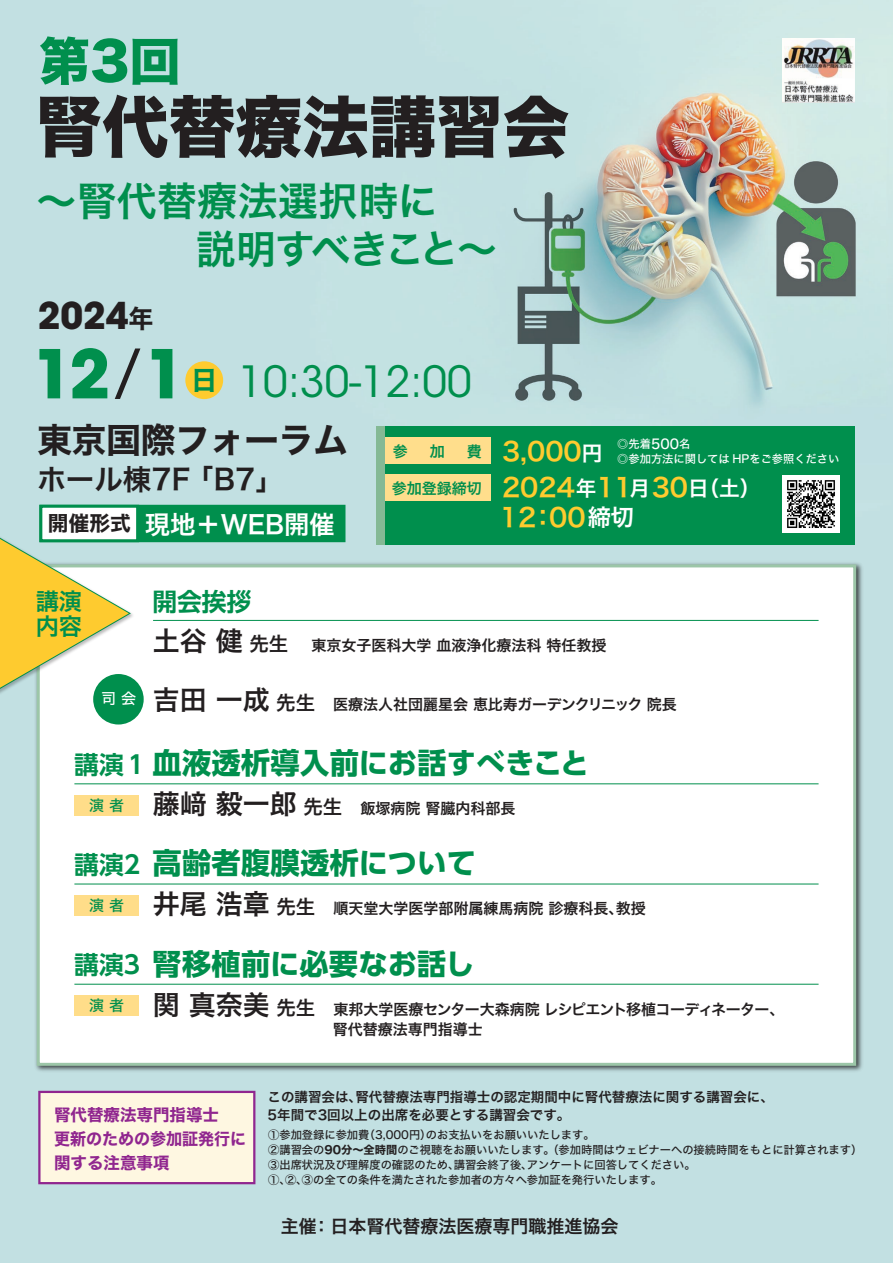
<style>
.page{position:relative;width:893px;height:1263px;background:#fff}
.page>*{position:absolute;margin:0;border:0;box-sizing:border-box;transform-origin:0 0}
.t1{font:66.75px "Hira Kaku Std W8";color:#231f20}
.t2{font:51px "Hira Kaku Std W8";color:#008f4d}
.t3{font:42.75px "ITC Avant Garde Std";color:#008f4d}
.t4{font:39.83px/47.8px "Hira Kaku Std W6";letter-spacing:.01em;color:#008f4d}
.t5{font:700 36.75px "ITC Avant Garde Std";color:#231f20}
.t6{font:34.5px "Hira Kaku Std W7";color:#231f20}
.t7{font:700 29.25px "UD Shin Go Pro";letter-spacing:.01em;color:#008f4d}
.t8{font:28.5px "Hira Kaku Std W6";color:#231f20}
.t9{font:26.33px "Hira Kaku Std W7";color:#008f4d}
.t10{font:25.58px/30px "Hira Kaku Std W6";color:#fecb2f}
.t11{font:25.42px "Hira Kaku Std W6";color:#fff}
.t12{font:700 24.75px "UD Shin Go Pro De";color:#008f4d}
.t13{font:23.25px/24.8px "Hira Kaku Std W6";color:#008f4d}
.t14{font:18px "Hira Kaku Std W6";color:#231f20}
.t15{font:16.5px/24px "Hira Kaku Std W7";color:#90268f}
.t16{font:15px/20.2px "Hira Kaku Std W6";color:#231f20}
.t17{font:15px "Hira Kaku Std W6";color:#008f4d}
.t18{font:13.5px/17.2px "Hira Kaku Std W6";color:#231f20}
.t19{font:11.25px/15px "Hira Kaku Std W5";color:#231f20}
.t20{font:11.25px/15px "Hira Kaku Std W5";color:#fff}
.s1{font-family:"Hira Kaku Std W7";font-weight:400;font-size:25.12px}
.s2{font-weight:700;font-size:66.75px}
.s3{font-size:60.07px;color:#231f20}
.s4{font-family:"Hira Kaku Std W7";font-size:20.7px;color:#231f20}
.s5{font-size:13.5px}
.s6{font-size:25.58px;color:#fecb2f}
.s7{font-size:20.7px;color:#fff}
.s8{font-size:23.25px;color:#fff}
.s9{font-size:27px}
.s10{font-size:19.5px}
.s11{font-family:"Hira Kaku Std W7"}
</style>
<div class="page">
<img style="left:0;top:0;width:893px;height:1263px">
<img style="left:33px;top:560px;width:832px;height:515px">
<div style="left:37px;top:564px;width:819px;height:502px;background:#fff;border:3px solid #9cc6a8"></div>
<img style="left:0;top:533px;width:137px;height:166px">
<svg style="left:0;top:534px;width:131px;height:159px"></svg>
<div style="left:93px;top:674px;width:51px;height:50px;background:#008f4d;border-radius:50%"></div>
<div style="left:74px;top:795px;width:65px;height:20px;background:#ffdd89"></div>
<hr style="left:74px;top:783px;width:745px;height:1px;background:#008f4d">
<hr style="left:153px;top:620px;width:666px;height:1px;background:#008f4d">
<div style="left:74px;top:895px;width:65px;height:21px;background:#ffdd89"></div>
<hr style="left:74px;top:884px;width:745px;height:1px;background:#008f4d">
<div style="left:74px;top:995px;width:65px;height:21px;background:#ffdd89"></div>
<hr style="left:74px;top:984px;width:745px;height:1px;background:#008f4d">
<svg style="left:38px;top:1091px;width:217px;height:93px;background:#f7eadb"></svg>
<div style="left:39px;top:505px;width:306px;height:37px;background:#008f4d"></div>
<div style="left:39px;top:505px;width:100px;height:37px;background:#fff;border:3px solid #008f4d"></div>
<div style="left:185px;top:361px;width:38px;height:38px;background:#fecb2f;border-radius:50%"></div>
<div style="left:385px;top:426px;width:470px;height:118px;background:#008f4d"></div>
<div style="left:385px;top:438px;width:106px;height:26px;background:#ffde8c"></div>
<div style="left:385px;top:475px;width:106px;height:26px;background:#ffde8c"></div>
<img style="left:782px;top:475px;width:58px;height:58px">
<img style="left:782px;top:38px;width:73px;height:64px">
<div style="left:376px;top:426px;width:9px;height:118px;background:#84b995"></div>
<h2 class="t2" style="left:39px;top:33px;width:143px">第3回</h2>
<h1 class="t1" style="left:35px;top:90px;width:535px">腎代替療法講習会</h1>
<h3 class="t4" style="left:196px;top:178px;width:302px;text-indent:-159px">～腎代替療法選択時に<br>説明すべきこと～</h3>
<h3 class="t5" style="left:38px;top:292px;width:117px">2024<span class="s1">年</span></h3>
<h3 class="t3" style="left:33px;top:355px;width:441px"><span class="s2">12</span><span class="s3">/</span><span class="s2">1</span> 10:30-12:00</h3>
<h3 class="t6" style="left:37px;top:413px;width:312px">東京国際フォーラム</h3>
<h3 class="t8" style="left:37px;top:457px;width:248px">ホール棟7F 「B7」</h3>
<h3 class="t11" style="left:48px;top:505px;width:289px"><span class="s4">開催形式</span> 現地＋WEB開催</h3>
<h3 class="t9" style="left:191px;top:360px;width:28px">日</h3>
<p class="t20" style="left:617px;top:436px;width:224px">◎先着<span class="s5">500</span>名<br>◎参加方法に関しては HPをご参照ください</p>
<h3 class="t17" style="left:393px;top:439px;width:211px">参　加　費 <span class="s6">3,000</span><span class="s7">円</span></h3>
<h3 class="t10" style="left:500px;top:473px;width:262px">2024<span class="s7">年</span>11<span class="s7">月</span>30<span class="s7">日（土）<br></span>12：00<span class="s8">締切</span></h3>
<h3 class="t17" style="left:392px;top:477px;width:91px">参加登録締切</h3>
<h3 class="t13" style="left:36px;top:589px;width:48px">講演内容</h3>
<h3 class="t12" style="left:152px;top:581px;width:100px">開会挨拶</h3>
<h3 class="t16" style="left:153px;top:635px;width:455px"><span class="s9">土谷 健</span> <span class="s10">先生</span> 東京女子医科大学 血液浄化療法科 特任教授</h3>
<h3 class="t16" style="left:101px;top:694px;width:577px"><sup>司</sup> <sup>会</sup> <span class="s9">吉田 一成</span> <span class="s10">先生</span> 医療法人社団麗星会 恵比寿ガーデンクリニック 院長</h3>
<h3 class="t7" style="left:152px;top:739px;width:438px">血液透析導入前にお話すべきこと</h3>
<h3 class="t16" style="left:89px;top:799px;width:428px"><sup>演</sup> <sup>者</sup> <span class="s9">藤﨑 毅一郎</span> <span class="s10">先生</span> 飯塚病院 腎臓内科部長</h3>
<h3 class="t12" style="left:74px;top:744px;width:76px">講演１</h3>
<h3 class="t7" style="left:152px;top:839px;width:325px">高齢者腹膜透析について</h3>
<h3 class="t16" style="left:89px;top:899px;width:558px"><sup>演</sup> <sup>者</sup> <span class="s9">井尾 浩章</span> <span class="s10">先生</span> 順天堂大学医学部附属練馬病院 診療科長、教授</h3>
<h3 class="t12" style="left:74px;top:844px;width:67px">講演2</h3>
<h3 class="t7" style="left:152px;top:939px;width:324px">腎移植前に必要なお話し</h3>
<h3 class="t16" style="left:333px;top:999px;width:453px;text-indent:-244px"><sup>演</sup> <sup>者</sup> <span class="s9">関 真奈美</span> <span class="s10">先生</span> 東邦大学医療センター大森病院 レシピエント移植コーディネーター、腎代替療法専門指導士</h3>
<h3 class="t12" style="left:74px;top:945px;width:67px">講演3</h3>
<h3 class="t15" style="left:54px;top:1103px;width:194px">腎代替療法専門指導士<br>更新のための参加証発行に関する注意事項</h3>
<p class="t18" style="left:268px;top:1089px;width:508px">この講習会は、腎代替療法専門指導士の認定期間中に腎代替療法に関する講習会に、<br>5年間で3回以上の出席を必要とする講習会です。</p>
<p class="t19" style="left:268px;top:1127px;width:596px">①参加登録に参加費（3,000円）のお支払いをお願いいたします。<br>②講習会の<span class="s11">90分～全時間</span>のご視聴をお願いいたします。（参加時間はウェビナーへの接続時間をもとに計算されます）③出席状況及び理解度の確認のため、講習会終了後、アンケートに回答してください。<br>①、②、③の全ての条件を満たされた参加者の方々へ参加証を発行いたします。</p>
<h3 class="t14" style="left:281px;top:1212px;width:339px">主催：日本腎代替療法医療専門職推進協会</h3>
</div>
